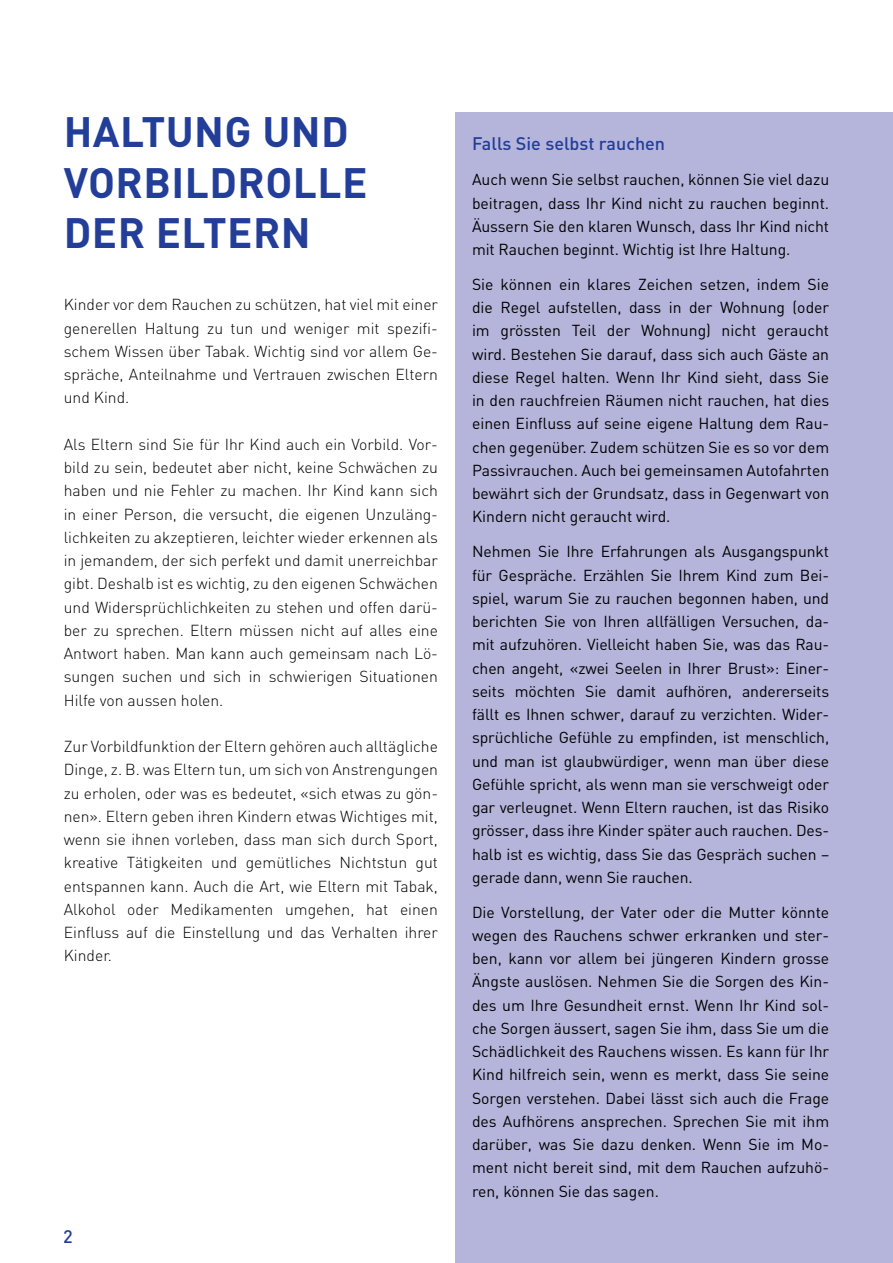
<style>
.page{position:relative;width:893px;height:1263px;background:#fff}
.page>*{position:absolute;margin:0;border:0;box-sizing:border-box;transform-origin:0 0}
.t1{font:700 42px/50.4px "DIN";letter-spacing:.01em;color:#233e99}
.t2{font:500 18px "DIN";color:#233e99}
.t3{font:15.75px/23.2px "DIN";color:#000;text-align:justify}
.t4{font:300 15.75px/23.2px "DIN";color:#000;text-align:justify}
</style>
<div class="page">
<div style="left:455px;top:112px;width:438px;height:1151px;background:#b5b5db"></div>
<h1 class="t1" style="left:64px;top:105px;width:305px">HALTUNG UND<br>VORBILDROLLE<br>DER ELTERN</h1>
<p class="t4" style="left:64px;top:293px;width:376px">Kinder vor dem Rauchen zu schützen, hat viel mit einer generellen Haltung zu tun und weniger mit spezifi&shy;schem Wissen über Tabak. Wichtig sind vor allem Ge&shy;spräche, Anteilnahme und Vertrauen zwischen Eltern und Kind.</p>
<p class="t4" style="left:64px;top:432px;width:376px">Als Eltern sind Sie für Ihr Kind auch ein Vorbild. Vor&shy;bild zu sein, bedeutet aber nicht, keine Schwächen zu haben und nie Fehler zu machen. Ihr Kind kann sich in einer Person, die versucht, die eigenen Unzuläng&shy;lichkeiten zu akzeptieren, leichter wieder erkennen als in jemandem, der sich perfekt und damit unerreichbar gibt. Deshalb ist es wichtig, zu den eigenen Schwächen und Widersprüchlichkeiten zu stehen und offen darü&shy;ber zu sprechen. Eltern müssen nicht auf alles eine Antwort haben. Man kann auch gemeinsam nach Lö&shy;sungen suchen und sich in schwierigen Situationen Hilfe von aussen holen.</p>
<p class="t4" style="left:64px;top:735px;width:376px">Zur Vorbildfunktion der Eltern gehören auch alltägliche Dinge, z. B. was Eltern tun, um sich von Anstrengungen zu erholen, oder was es bedeutet, «sich etwas zu gön&shy;nen». Eltern geben ihren Kindern etwas Wichtiges mit, wenn sie ihnen vorleben, dass man sich durch Sport, kreative Tätigkeiten und gemütliches Nichtstun gut entspannen kann. Auch die Art, wie Eltern mit Tabak, Alkohol oder Medikamenten umgehen, hat einen Einfluss auf die Einstellung und das Verhalten ihrer Kinder.</p>
<p class="t2" style="left:64px;top:1225px;width:11px">2</p>
<p class="t2" style="left:472px;top:132px;width:195px">Falls Sie selbst rauchen</p>
<p class="t3" style="left:472px;top:168px;width:359px">Auch wenn Sie selbst rauchen, können Sie viel dazu beitragen, dass Ihr Kind nicht zu rauchen beginnt.<br>Äussern Sie den klaren Wunsch, dass Ihr Kind nicht mit Rauchen beginnt. Wichtig ist Ihre Haltung.</p>
<p class="t3" style="left:472px;top:272px;width:359px">Sie können ein klares Zeichen setzen, indem Sie die Regel aufstellen, dass in der Wohnung (oder im grössten Teil der Wohnung) nicht geraucht wird. Bestehen Sie darauf, dass sich auch Gäste an diese Regel halten. Wenn Ihr Kind sieht, dass Sie in den rauchfreien Räumen nicht rauchen, hat dies einen Einfluss auf seine eigene Haltung dem Rau&shy;chen gegenüber. Zudem schützen Sie es so vor dem Passivrauchen. Auch bei gemeinsamen Autofahrten bewährt sich der Grundsatz, dass in Gegenwart von Kindern nicht geraucht wird.</p>
<p class="t3" style="left:472px;top:540px;width:359px">Nehmen Sie Ihre Erfahrungen als Ausgangspunkt für Gespräche. Erzählen Sie Ihrem Kind zum Bei&shy;spiel, warum Sie zu rauchen begonnen haben, und berichten Sie von Ihren allfälligen Versuchen, da&shy;mit aufzuhören. Vielleicht haben Sie, was das Rau&shy;chen angeht, «zwei Seelen in Ihrer Brust»: Einer&shy;seits möchten Sie damit aufhören, andererseits fällt es Ihnen schwer, darauf zu verzichten. Wider&shy;sprüchliche Gefühle zu empfinden, ist menschlich, und man ist glaubwürdiger, wenn man über diese Gefühle spricht, als wenn man sie verschweigt oder gar verleugnet. Wenn Eltern rauchen, ist das Risiko grösser, dass ihre Kinder später auch rauchen. Des&shy;halb ist es wichtig, dass Sie das Gespräch suchen – gerade dann, wenn Sie rauchen.</p>
<p class="t3" style="left:472px;top:900px;width:359px">Die Vorstellung, der Vater oder die Mutter könnte wegen des Rauchens schwer erkranken und ster&shy;ben, kann vor allem bei jüngeren Kindern grosse Ängste auslösen. Nehmen Sie die Sorgen des Kin&shy;des um Ihre Gesundheit ernst. Wenn Ihr Kind sol&shy;che Sorgen äussert, sagen Sie ihm, dass Sie um die Schädlichkeit des Rauchens wissen. Es kann für Ihr Kind hilfreich sein, wenn es merkt, dass Sie seine Sorgen verstehen. Dabei lässt sich auch die Frage des Aufhörens ansprechen. Sprechen Sie mit ihm darüber, was Sie dazu denken. Wenn Sie im Mo&shy;ment nicht bereit sind, mit dem Rauchen aufzuhö&shy;ren, können Sie das sagen.</p>
</div>
